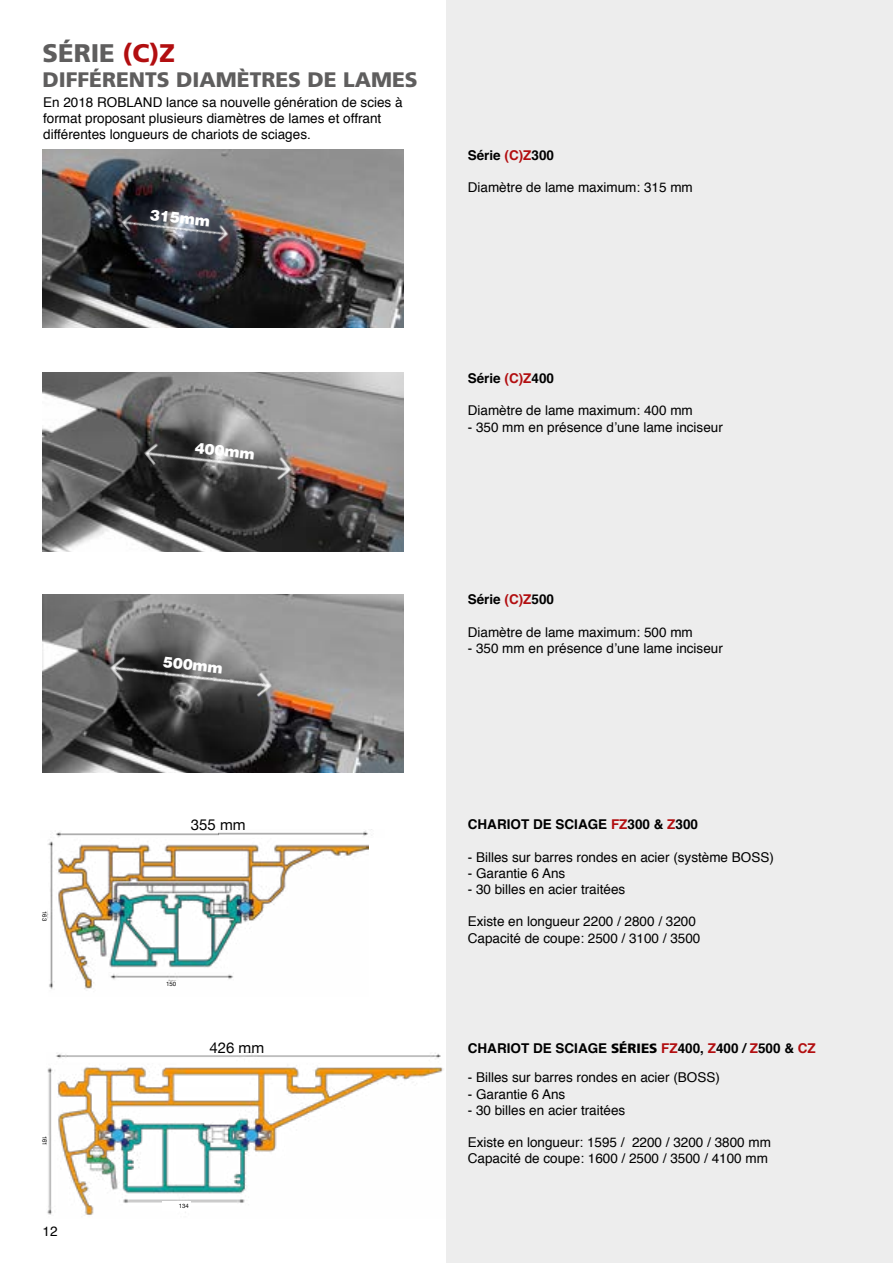
<style>
.page{position:relative;width:893px;height:1263px;background:#fff}
.page>*{position:absolute;margin:0;border:0;box-sizing:border-box;transform-origin:0 0}
.t1{font:900 25.5px "Frutiger LT Std";color:#5f5e5e}
.t2{font:900 21px "Frutiger LT Std";color:#5f5e5e}
.t3{font:900 15px "Helvetica LT Std";color:#fff}
.t4{font:15px "Helvetica Neue";color:#000}
.t5{font:13.5px/16.2px "Helvetica";color:#000}
.t6{font:700 13.5px "Helvetica";color:#000}
.t7{font:6px "Helvetica Neue";color:#000}
.s1{color:#b20e10}
.s2{font-family:"Frutiger LT Std";font-weight:900}
</style>
<div class="page">
<div style="left:446px;top:0;width:447px;height:1263px;background:#ededed"></div>
<img style="left:56px;top:832px;width:162px;height:6px">
<img style="left:46px;top:1052px;width:398px;height:163px">
<div style="left:162px;top:1201px;width:28px;height:10px;background:#fff"></div>
<img style="left:58px;top:844px;width:310px;height:145px">
<img style="left:109px;top:972px;width:125px;height:8px">
<img style="left:218px;top:829px;width:154px;height:7px">
<img style="left:48px;top:839px;width:5px;height:150px">
<img style="left:43px;top:149px;width:361px;height:179px">
<img style="left:43px;top:373px;width:361px;height:178px">
<img style="left:43px;top:594px;width:361px;height:179px">
<img style="left:104px;top:157px;width:142px;height:140px">
<img style="left:120px;top:372px;width:196px;height:180px">
<img style="left:88px;top:594px;width:196px;height:177px">
<h1 class="t1" style="left:43px;top:37px;width:134px">SÉRIE <span class="s1">(C)Z</span></h1>
<h2 class="t2" style="left:43px;top:67px;width:377px">DIFFÉRENTS DIAMÈTRES DE LAMES</h2>
<p class="t5" style="left:43px;top:94px;width:361px">En 2018 ROBLAND lance sa nouvelle génération de scies à format proposant plusieurs diamètres de lames et offrant différentes longueurs de chariots de sciages.</p>
<p class="t3" style="left:151px;top:205px;width:62px;rotate:6deg">315mm</p>
<p class="t6" style="left:468px;top:144px;width:88px">Série <span class="s1">(C)Z</span>300</p>
<p class="t5" style="left:468px;top:179px;width:227px">Diamètre de lame maximum: 315 mm</p>
<p class="t7" style="left:49px;top:911px;width:12px;rotate:90deg">163</p>
<p class="t7" style="left:49px;top:1136px;width:12px;rotate:90deg">161</p>
<p class="t5" style="left:43px;top:1223px;width:17px">12</p>
<p class="t3" style="left:196px;top:438px;width:62px;rotate:6deg">400mm</p>
<p class="t3" style="left:164px;top:652px;width:62px;rotate:6deg">500mm</p>
<p class="t4" style="left:191px;top:814px;width:56px">355 mm</p>
<p class="t7" style="left:166px;top:979px;width:12px">150</p>
<p class="t4" style="left:209px;top:1036px;width:56px">426 mm</p>
<p class="t7" style="left:179px;top:1201px;width:12px">134</p>
<p class="t6" style="left:468px;top:367px;width:88px">Série <span class="s1">(C)Z</span>400</p>
<p class="t5" style="left:468px;top:403px;width:227px">Diamètre de lame maximum: 400 mm</p>
<p class="t5" style="left:468px;top:419px;width:257px">- 350 mm en présence d’une lame inciseur</p>
<p class="t6" style="left:468px;top:589px;width:88px">Série <span class="s1">(C)Z</span>500</p>
<p class="t5" style="left:468px;top:624px;width:227px">Diamètre de lame maximum: 500 mm</p>
<p class="t5" style="left:468px;top:641px;width:257px">- 350 mm en présence d’une lame inciseur</p>
<p class="t6" style="left:468px;top:813px;width:232px">CHARIOT DE SCIAGE <span class="s1">FZ</span>300 &amp; <span class="s1">Z</span>300</p>
<p class="t5" style="left:468px;top:849px;width:308px">- Billes sur barres rondes en acier (système BOSS)</p>
<p class="t5" style="left:468px;top:865px;width:99px">- Garantie 6 Ans</p>
<p class="t5" style="left:468px;top:881px;width:159px">- 30 billes en acier traitées</p>
<p class="t5" style="left:468px;top:914px;width:234px">Existe en longueur 2200 / 2800 / 3200<br>Capacité de coupe: 2500 / 3100 / 3500</p>
<p class="t6" style="left:468px;top:1037px;width:350px">CHARIOT DE SCIAGE <span class="s2">SÉRIES</span> <span class="s1">FZ</span>400, <span class="s1">Z</span>400 / <span class="s1">Z</span>500 &amp; <span class="s1">CZ</span></p>
<p class="t5" style="left:468px;top:1070px;width:254px">- Billes sur barres rondes en acier (BOSS)</p>
<p class="t5" style="left:468px;top:1086px;width:99px">- Garantie 6 Ans</p>
<p class="t5" style="left:468px;top:1102px;width:159px">- 30 billes en acier traitées</p>
<p class="t5" style="left:468px;top:1135px;width:305px">Existe en longueur: 1595 / 2200 / 3200 / 3800 mm<br>Capacité de coupe: 1600 / 2500 / 3500 / 4100 mm</p>
</div>
